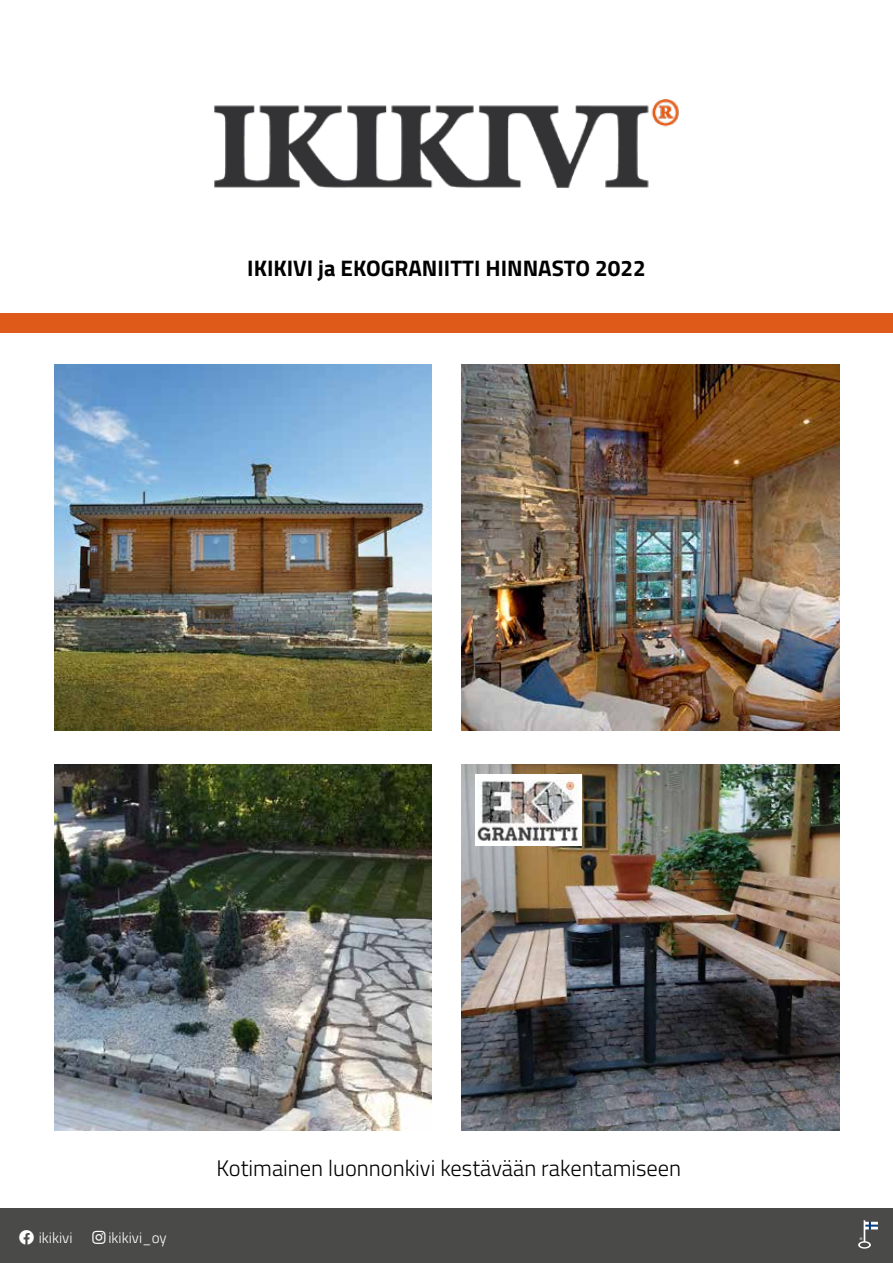
<style>
.page{position:relative;width:893px;height:1263px;background:#fff}
.page>*{position:absolute;margin:0;border:0;box-sizing:border-box;transform-origin:0 0}
.t1{font:300 22.5px "Titillium Web";color:#000}
.t2{font:700 22.5px "Titillium Web";color:#000}
.t3{font:300 15px "Titillium Web";color:#fff}
</style>
<div class="page">
<div style="left:0;top:1209px;width:893px;height:54px;background:#4a4a49"></div>
<img style="left:214px;top:99px;width:465px;height:89px">
<div style="left:0;top:313px;width:893px;height:20px;background:#df5a19"></div>
<svg style="left:858px;top:1220px;width:20px;height:28px"></svg>
<img style="left:54px;top:365px;width:378px;height:365px">
<img style="left:54px;top:764px;width:378px;height:366px">
<img style="left:462px;top:365px;width:377px;height:365px">
<img style="left:462px;top:764px;width:377px;height:366px">
<div style="left:475px;top:774px;width:106px;height:72px;background:#fff"></div>
<img style="left:478px;top:780px;width:100px;height:61px">
<p class="t2" style="left:247px;top:251px;width:400px">IKIKIVI ja EKOGRANIITTI HINNASTO 2022</p>
<p class="t3" style="left:39px;top:1227px;width:35px">ikikivi</p>
<p class="t3" style="left:108px;top:1227px;width:60px">ikikivi_oy</p>
<p class="t1" style="left:217px;top:1152px;width:466px">Kotimainen luonnonkivi kestävään rakentamiseen</p>
</div>
